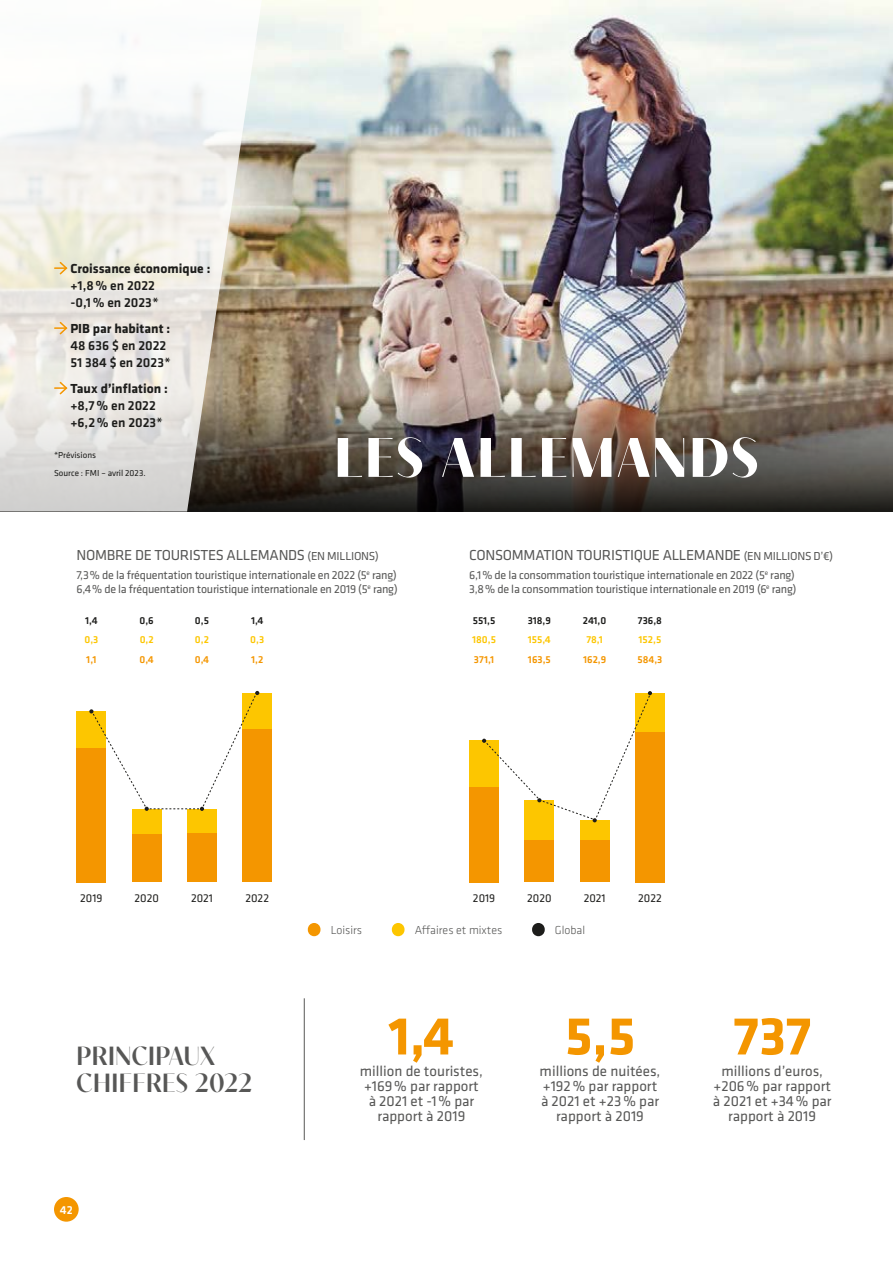
<style>
.page{position:relative;width:893px;height:1263px;background:#fff}
.page>*{position:absolute;margin:0;border:0;box-sizing:border-box;transform-origin:0 0}
.t1{font:700 55.5px "Contralto Big";letter-spacing:.05em;color:#fff}
.t2{font:700 55.5px "Klavika Basic";color:#f49600}
.t3{font:600 26.25px/27px "Contralto Big";letter-spacing:.02em;color:#575756}
.t4{font:15px/15px "Klavika Basic";color:#575756;text-align:center}
.t5{font:15px "Klavika Basic";letter-spacing:-.02em;color:#575756}
.t6{font:500 13.5px/17.1px "Klavika Basic";color:#1d1d1b}
.t7{font:700 13.5px "Klavika Basic";color:#1d1d1b}
.t8{font:12px/14.4px "Klavika Basic";letter-spacing:-.02em;color:#575756}
.t9{font:300 12px "Klavika Basic";color:#575756}
.t10{font:500 12px "Klavika";color:#fff}
.t11{font:11.7px "Klavika Basic";color:#1d1d1b}
.t12{font:500 10.5px "Klavika Basic";letter-spacing:-.005em;color:#1d1d1b}
.t13{font:500 10.5px "Klavika Basic";color:#f49600}
.t14{font:500 10.5px "Klavika Basic";color:#fdc600}
.t15{font:9px/18.3px "Klavika Basic";color:#1d1d1b}
.s1{font-size:12px}
</style>
<div class="page">
<img style="left:265px;top:0;width:628px;height:256px">
<img style="left:265px;top:256px;width:628px;height:255px">
<div style="left:242px;top:693px;width:30px;height:37px;background:#fdc600"></div>
<div style="left:242px;top:730px;width:30px;height:152px;background:#f49600"></div>
<div style="left:77px;top:711px;width:29px;height:37px;background:#fdc600"></div>
<div style="left:77px;top:748px;width:29px;height:134px;background:#f49600"></div>
<div style="left:132px;top:833px;width:30px;height:49px;background:#f49600"></div>
<div style="left:132px;top:809px;width:30px;height:24px;background:#fdc600"></div>
<div style="left:187px;top:809px;width:30px;height:24px;background:#fdc600"></div>
<div style="left:187px;top:833px;width:30px;height:49px;background:#f49600"></div>
<svg style="left:0;top:0;width:265px;height:511px"></svg>
<svg style="left:55px;top:260px;width:14px;height:16px"></svg>
<svg style="left:55px;top:320px;width:14px;height:16px"></svg>
<svg style="left:55px;top:380px;width:14px;height:16px"></svg>
<div style="left:392px;top:923px;width:12px;height:13px;background:#fdc600;border-radius:6px"></div>
<div style="left:308px;top:923px;width:12px;height:13px;background:#f49600;border-radius:6px"></div>
<div style="left:532px;top:923px;width:13px;height:13px;background:#1d1d1b;border-radius:6px"></div>
<svg style="left:89px;top:691px;width:170px;height:120px"></svg>
<div style="left:635px;top:693px;width:30px;height:39px;background:#fdc600"></div>
<div style="left:635px;top:732px;width:30px;height:150px;background:#f49600"></div>
<div style="left:469px;top:740px;width:30px;height:47px;background:#fdc600"></div>
<div style="left:469px;top:787px;width:30px;height:95px;background:#f49600"></div>
<div style="left:524px;top:800px;width:30px;height:40px;background:#fdc600"></div>
<div style="left:524px;top:840px;width:30px;height:42px;background:#f49600"></div>
<div style="left:580px;top:820px;width:30px;height:20px;background:#fdc600"></div>
<div style="left:580px;top:840px;width:30px;height:42px;background:#f49600"></div>
<hr style="left:304px;top:998px;width:1px;height:142px;background:#575756">
<hr style="left:892px;top:960px;width:1px;height:303px;background:#fff1d0">
<svg style="left:482px;top:691px;width:170px;height:131px"></svg>
<div style="left:54px;top:1197px;width:25px;height:25px;background:#f49600;border-radius:50%"></div>
<p class="t7" style="left:70px;top:259px;width:142px">Croissance économique :</p>
<p class="t6" style="left:70px;top:277px;width:90px">+1,8% en 2022 -0,1% en 2023*</p>
<p class="t7" style="left:70px;top:318px;width:101px">PIB par habitant :</p>
<p class="t6" style="left:70px;top:337px;width:102px">48 636 $ en 2022<br>51 384 $ en 2023*</p>
<p class="t7" style="left:70px;top:378px;width:99px">Taux d’inflation :</p>
<p class="t6" style="left:70px;top:396px;width:94px">+8,7% en 2022 +6,2% en 2023*</p>
<p class="t15" style="left:54px;top:446px;width:93px">*Prévisions<br>Source : FMI – avril 2023.</p>
<h1 class="t1" style="left:334px;top:415px;width:425px">LES ALLEMANDS</h1>
<p class="t5" style="left:77px;top:545px;width:304px">NOMBRE DE TOURISTES ALLEMANDS <span class="s1">(EN MILLIONS)</span></p>
<p class="t8" style="left:77px;top:567px;width:323px">7,3% de la fréquentation touristique internationale en 2022 (5<sup>e</sup> rang)<br>6,4% de la fréquentation touristique internationale en 2019 (5<sup>e</sup> rang)</p>
<p class="t5" style="left:469px;top:545px;width:365px">CONSOMMATION TOURISTIQUE ALLEMANDE <span class="s1">(EN MILLIONS D’€)</span></p>
<p class="t8" style="left:469px;top:567px;width:329px">6,1% de la consommation touristique internationale en 2022 (5<sup>e</sup> rang)<br>3,8% de la consommation touristique internationale en 2019 (6<sup>e</sup> rang)</p>
<p class="t12" style="left:85px;top:613px;width:14px">1,4</p>
<p class="t12" style="left:140px;top:613px;width:16px">0,6</p>
<p class="t12" style="left:473px;top:613px;width:24px">551,5</p>
<p class="t12" style="left:528px;top:613px;width:25px">318,9</p>
<p class="t12" style="left:195px;top:613px;width:16px">0,5</p>
<p class="t14" style="left:195px;top:633px;width:16px">0,2</p>
<p class="t13" style="left:195px;top:652px;width:16px">0,4</p>
<p class="t12" style="left:251px;top:613px;width:14px">1,4</p>
<p class="t14" style="left:250px;top:633px;width:15px">0,3</p>
<p class="t13" style="left:251px;top:652px;width:14px">1,2</p>
<p class="t14" style="left:84px;top:633px;width:15px">0,3</p>
<p class="t14" style="left:140px;top:633px;width:16px">0,2</p>
<p class="t14" style="left:472px;top:633px;width:25px">180,5</p>
<p class="t14" style="left:528px;top:633px;width:25px">155,4</p>
<p class="t13" style="left:86px;top:652px;width:12px">1,1</p>
<p class="t13" style="left:140px;top:652px;width:16px">0,4</p>
<p class="t13" style="left:474px;top:652px;width:22px">371,1</p>
<p class="t13" style="left:528px;top:652px;width:24px">163,5</p>
<p class="t12" style="left:583px;top:613px;width:25px">241,0</p>
<p class="t14" style="left:586px;top:633px;width:18px">78,1</p>
<p class="t13" style="left:583px;top:652px;width:25px">162,9</p>
<p class="t12" style="left:638px;top:613px;width:26px">736,8</p>
<p class="t14" style="left:639px;top:633px;width:24px">152,5</p>
<p class="t13" style="left:637px;top:652px;width:26px">584,3</p>
<p class="t11" style="left:80px;top:890px;width:24px">2019</p>
<p class="t11" style="left:135px;top:890px;width:26px">2020</p>
<p class="t11" style="left:191px;top:890px;width:23px">2021</p>
<p class="t11" style="left:245px;top:890px;width:25px">2022</p>
<p class="t11" style="left:473px;top:890px;width:24px">2019</p>
<p class="t11" style="left:527px;top:890px;width:26px">2020</p>
<p class="t11" style="left:584px;top:890px;width:23px">2021</p>
<p class="t11" style="left:638px;top:890px;width:25px">2022</p>
<h2 class="t3" style="left:77px;top:1040px;width:177px">PRINCIPAUX<br>CHIFFRES 2022</h2>
<p class="t10" style="left:60px;top:1202px;width:14px">42</p>
<p class="t9" style="left:331px;top:923px;width:33px">Loisirs</p>
<p class="t9" style="left:415px;top:923px;width:89px">Affaires et mixtes</p>
<p class="t9" style="left:555px;top:923px;width:32px">Global</p>
<h1 class="t2" style="left:388px;top:996px;width:67px">1,4</h1>
<p class="t4" style="left:360px;top:1063px;width:125px">million de touristes, +169% par rapport à 2021 et -1% par rapport à 2019</p>
<h1 class="t2" style="left:565px;top:996px;width:72px">5,5</h1>
<p class="t4" style="left:540px;top:1063px;width:122px">millions de nuitées, +192% par rapport à 2021 et +23% par rapport à 2019</p>
<h1 class="t2" style="left:733px;top:996px;width:79px">737</h1>
<p class="t4" style="left:713px;top:1063px;width:120px">millions d’euros, +206% par rapport à 2021 et +34% par rapport à 2019</p>
</div>
